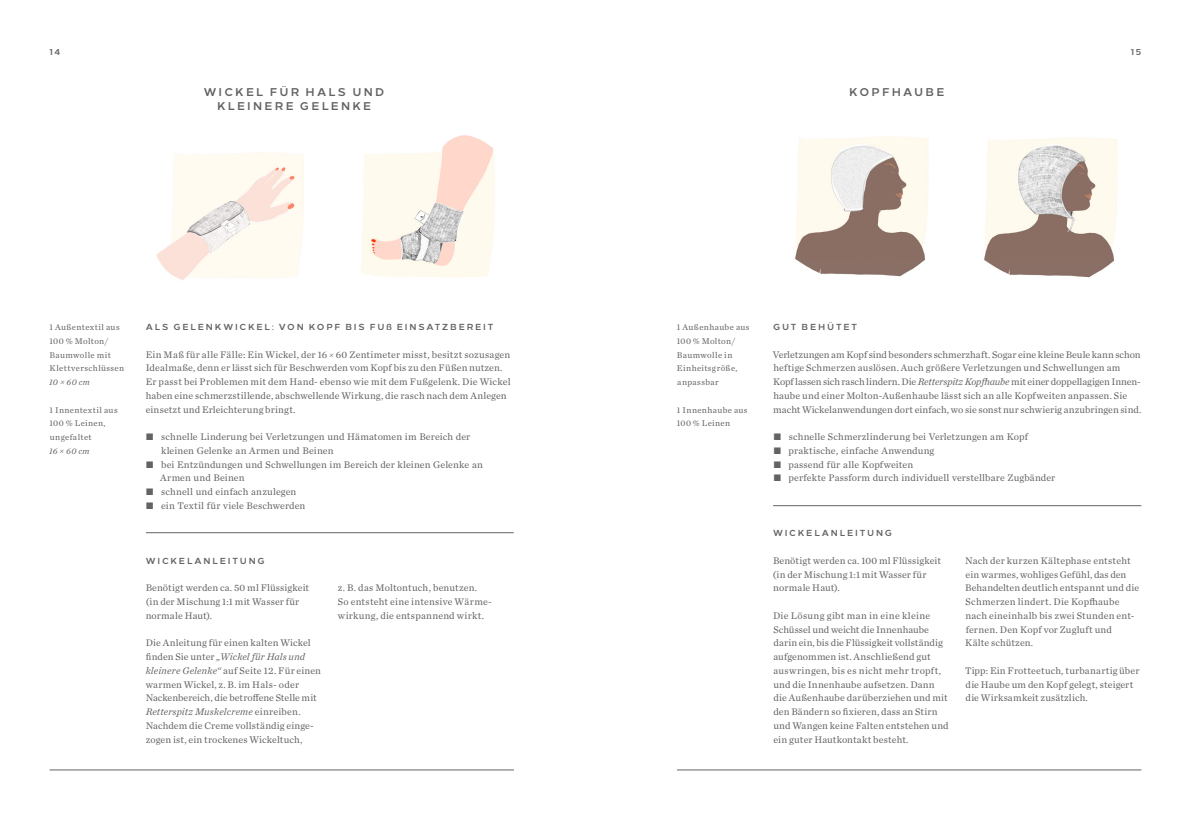
<style>
.page{position:relative;width:1191px;height:815px;background:#fff}
.page>*{position:absolute;margin:0;border:0;box-sizing:border-box;transform-origin:0 0}
.t1{font:700 11.25px/13.8px "Loew";letter-spacing:.2em;color:#646363;text-align:center}
.t2{font:10px/13.8px "Chronicle Text G1";letter-spacing:.01em;color:#646363}
.t3{font:8.75px/13.8px "Chronicle Text G1";letter-spacing:.04em;color:#646363}
.t4{font:700 8.75px "Loew";letter-spacing:.205em;color:#646363}
.t5{font:italic 8.75px "Chronicle Text G1";letter-spacing:.035em;color:#646363}
.s1{font-style:italic;font-size:8.75px}
.s2{font-style:italic}
</style>
<div class="page">
<hr style="left:50px;top:770px;width:464px;height:1px;background:#646363">
<hr style="left:677px;top:770px;width:464px;height:1px;background:#646363">
<hr style="left:146px;top:532px;width:368px;height:1px;background:#646363">
<img style="left:361px;top:135px;width:134px;height:142px">
<img style="left:795px;top:136px;width:134px;height:141px">
<img style="left:984px;top:137px;width:134px;height:141px">
<hr style="left:773px;top:505px;width:368px;height:1px;background:#646363">
<img style="left:156px;top:152px;width:148px;height:128px">
<p class="t4" style="left:49px;top:45px;width:12px">14</p>
<p class="t4" style="left:1130px;top:45px;width:12px">15</p>
<p class="t1" style="left:204px;top:84px;width:182px">WICKEL FÜR HALS UND<br>KLEINERE GELENKE</p>
<p class="t3" style="left:49px;top:320px;width:76px">1 Außentextil aus<br>100 % Molton/<br>Baumwolle mit<br>Klettverschlüssen</p>
<p class="t5" style="left:49px;top:375px;width:42px">10 × 60 cm</p>
<p class="t3" style="left:49px;top:402px;width:70px">1 Innentextil aus<br>100 % Leinen, ungefaltet</p>
<p class="t5" style="left:49px;top:444px;width:42px">16 × 60 cm</p>
<p class="t4" style="left:146px;top:320px;width:349px">ALS GELENKWICKEL: VON KOPF BIS FUß EINSATZBEREIT</p>
<p class="t2" style="left:146px;top:347px;width:366px">Ein Maß für alle Fälle: Ein Wickel, der 16 <span class="s1">×</span> 60 Zentimeter misst, besitzt sozusagen Idealmaße, denn er lässt sich für Beschwerden vom Kopf bis zu den Füßen nutzen.<br>Er passt bei Problemen mit dem Hand- ebenso wie mit dem Fußgelenk. Die Wickel haben eine schmerzstillende, abschwellende Wirkung, die rasch nach dem Anlegen einsetzt und Erleichterung bringt.</p>
<p class="t2" style="left:160px;top:429px;width:324px">schnelle Linderung bei Verletzungen und Hämatomen im Bereich der kleinen Gelenke an Armen und Beinen<br>bei Entzündungen und Schwellungen im Bereich der kleinen Gelenke an Armen und Beinen<br>schnell und einfach anzulegen<br>ein Textil für viele Beschwerden</p>
<p class="t4" style="left:146px;top:554px;width:120px">WICKELANLEITUNG</p>
<p class="t2" style="left:146px;top:580px;width:165px">Benötigt werden ca. 50 ml Flüssigkeit (in der Mischung 1:1 mit Wasser für normale Haut).</p>
<p class="t2" style="left:146px;top:635px;width:177px">Die Anleitung für einen kalten Wickel finden Sie unter <span class="s2">„Wickel für Hals und kleinere Gelenke“</span> auf Seite 12. Für einen warmen Wickel, z. B. im Hals- oder Nackenbereich, die betroffene Stelle mit <span class="s2">Retterspitz Muskelcreme</span> einreiben.<br>Nachdem die Creme vollständig einge&shy;zogen ist, ein trockenes Wickeltuch,</p>
<p class="t2" style="left:338px;top:580px;width:155px">z. B. das Moltontuch, benutzen.<br>So entsteht eine intensive Wärme&shy;wirkung, die entspannend wirkt.</p>
<p class="t1" style="left:849px;top:84px;width:97px">KOPFHAUBE</p>
<p class="t3" style="left:677px;top:320px;width:74px">1 Außenhaube aus<br>100 % Molton/<br>Baumwolle in<br>Einheitsgröße, anpassbar</p>
<p class="t3" style="left:677px;top:402px;width:72px">1 Innenhaube aus<br>100 % Leinen</p>
<p class="t4" style="left:773px;top:320px;width:85px">GUT BEHÜTET</p>
<p class="t2" style="left:772px;top:347px;width:370px">Verletzungen am Kopf sind besonders schmerzhaft. Sogar eine kleine Beule kann schon heftige Schmerzen auslösen. Auch größere Verletzungen und Schwellungen am Kopf lassen sich rasch lindern. Die <span class="s2">Retterspitz Kopfhaube</span> mit einer doppellagigen Innen&shy;haube und einer Molton-Außenhaube lässt sich an alle Kopfweiten anpassen. Sie macht Wickelanwendungen dort einfach, wo sie sonst nur schwierig anzubringen sind.</p>
<p class="t2" style="left:788px;top:429px;width:268px">schnelle Schmerzlinderung bei Verletzungen am Kopf praktische, einfache Anwendung<br>passend für alle Kopfweiten<br>perfekte Passform durch individuell verstellbare Zugbänder</p>
<p class="t4" style="left:773px;top:526px;width:120px">WICKELANLEITUNG</p>
<p class="t2" style="left:773px;top:553px;width:170px">Benötigt werden ca. 100 ml Flüssigkeit (in der Mischung 1:1 mit Wasser für normale Haut).</p>
<p class="t2" style="left:773px;top:608px;width:177px">Die Lösung gibt man in eine kleine Schüssel und weicht die Innenhaube darin ein, bis die Flüssigkeit vollständig aufgenommen ist. Anschließend gut auswringen, bis es nicht mehr tropft, und die Innenhaube aufsetzen. Dann die Außenhaube darüberziehen und mit den Bändern so fixieren, dass an Stirn und Wangen keine Falten entstehen und ein guter Hautkontakt besteht.</p>
<p class="t2" style="left:965px;top:553px;width:175px">Nach der kurzen Kältephase entsteht ein warmes, wohliges Gefühl, das den Behandelten deutlich entspannt und die Schmerzen lindert. Die Kopfhaube nach eineinhalb bis zwei Stunden ent&shy;fernen. Den Kopf vor Zugluft und<br>Kälte schützen.</p>
<p class="t2" style="left:965px;top:663px;width:176px">Tipp: Ein Frotteetuch, turbanartig über die Haube um den Kopf gelegt, steigert die Wirksamkeit zusätzlich.</p>
</div>
